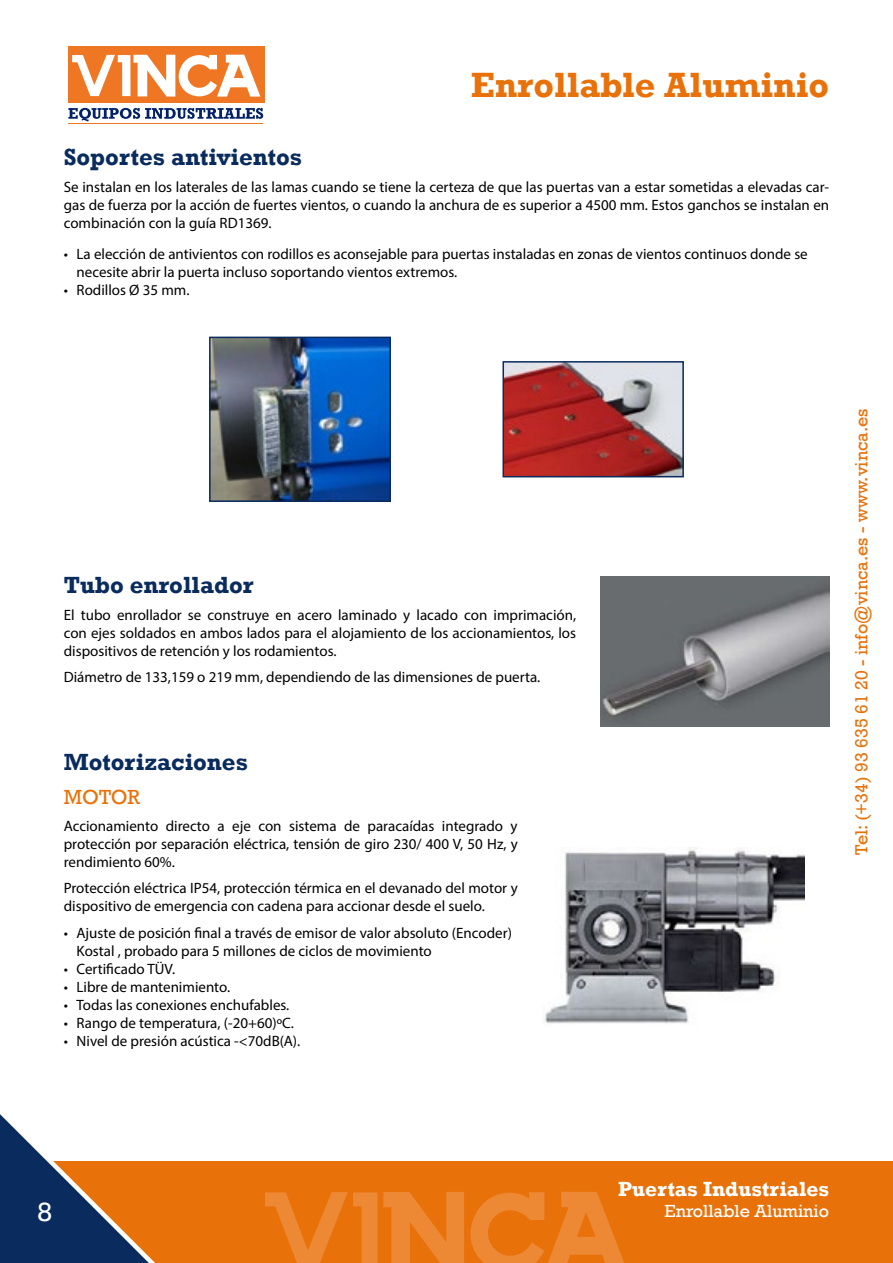
<style>
.page{position:relative;width:893px;height:1263px;background:#fff}
.page>*{position:absolute;margin:0;border:0;box-sizing:border-box;transform-origin:0 0}
.t1{font:700 36px "Rockwell";color:#e9710a}
.t2{font:27px "Rockwell";color:#fff}
.t3{font:700 24px "Rockwell";color:#092b5e}
.t4{font:700 21px "Rockwell";color:#fff}
.t5{font:21px "Rockwell";color:#e9710a}
.t6{font:18px "Rockwell";color:#e9710a}
.t7{font:18px "Rockwell";color:#fff}
.t8{font:15px/18px "Myriad Pro";color:#000;text-align:justify}
</style>
<div class="page">
<div style="left:0;top:1161px;width:893px;height:102px;background:#e9710a"></div>
<svg style="left:265px;top:1192px;width:359px;height:71px"></svg>
<svg style="left:0;top:1114px;width:155px;height:149px"></svg>
<img style="left:544px;top:847px;width:261px;height:177px">
<img style="left:601px;top:577px;width:228px;height:150px">
<img style="left:212px;top:340px;width:176px;height:159px">
<div style="left:209px;top:337px;width:182px;height:165px;border:2px solid #092b5e"></div>
<img style="left:505px;top:364px;width:176px;height:110px">
<div style="left:502px;top:361px;width:182px;height:116px;border:2px solid #092b5e"></div>
<svg style="left:68px;top:108px;width:195px;height:14px"></svg>
<hr style="left:68px;top:123px;width:195px;height:1px;background:#ef7622">
<div style="left:68px;top:46px;width:196px;height:57px;background:#ef7622"></div>
<svg style="left:72px;top:55px;width:188px;height:42px"></svg>
<h1 class="t1" style="left:471px;top:64px;width:360px">Enrollable Aluminio</h1>
<h3 class="t3" style="left:64px;top:143px;width:240px">Soportes antivientos</h3>
<p class="t8" style="left:64px;top:178px;width:767px">Se instalan en los laterales de las lamas cuando se tiene la certeza de que las puertas van a estar sometidas a elevadas car&shy;gas de fuerza por la acción de fuertes vientos, o cuando la anchura de es superior a 4500 mm. Estos ganchos se instalan en combinación con la guía RD1369.</p>
<p class="t8" style="left:77px;top:244px;width:733px;text-indent:-13px">• La elección de antivientos con rodillos es aconsejable para puertas instaladas en zonas de vientos continuos donde se necesite abrir la puerta incluso soportando vientos extremos.</p>
<p class="t8" style="left:64px;top:280px;width:127px">• Rodillos Ø 35 mm.</p>
<h3 class="t3" style="left:64px;top:571px;width:191px">Tubo enrollador</h3>
<p class="t8" style="left:64px;top:605px;width:514px">El tubo enrollador se construye en acero laminado y lacado con imprimación, con ejes soldados en ambos lados para el alojamiento de los accionamientos, los dispositivos de retención y los rodamientos.</p>
<p class="t8" style="left:64px;top:668px;width:478px">Diámetro de 133,159 o 219 mm, dependiendo de las dimensiones de puerta.</p>
<h3 class="t3" style="left:64px;top:748px;width:186px">Motorizaciones</h3>
<h3 class="t5" style="left:64px;top:785px;width:78px">MOTOR</h3>
<p class="t8" style="left:64px;top:816px;width:455px">Accionamiento directo a eje con sistema de paracaídas integrado y protección por separación eléctrica, tensión de giro 230/ 400 V, 50 Hz, y rendimiento 60%.</p>
<p class="t8" style="left:64px;top:879px;width:455px">Protección eléctrica IP54, protección térmica en el devanado del motor y dispositivo de emergencia con cadena para accionar desde el suelo.</p>
<p class="t8" style="left:77px;top:923px;width:437px;text-indent:-13px">• Ajuste de posición final a través de emisor de valor absoluto (Encoder)<br>Kostal , probado para 5 millones de ciclos de movimiento</p>
<p class="t8" style="left:64px;top:959px;width:113px">• Certificado TÜV.</p>
<p class="t8" style="left:64px;top:977px;width:168px">• Libre de mantenimiento.</p>
<p class="t8" style="left:64px;top:995px;width:227px">• Todas las conexiones enchufables.</p>
<p class="t8" style="left:64px;top:1013px;width:232px">• Rango de temperatura, (-20+60)ºC.</p>
<p class="t8" style="left:64px;top:1031px;width:238px">• Nivel de presión acústica -&lt;70dB(A).</p>
<p class="t6" style="left:851px;top:855px;width:448px;rotate:-90deg">Tel: (+34) 93 635 61 20 - info@vinca.es - www.vinca.es</p>
<h2 class="t2" style="left:38px;top:1196px;width:16px">8</h2>
<h3 class="t4" style="left:618px;top:1176px;width:213px">Puertas Industriales</h3>
<p class="t7" style="left:664px;top:1201px;width:166px">Enrollable Aluminio</p>
</div>
